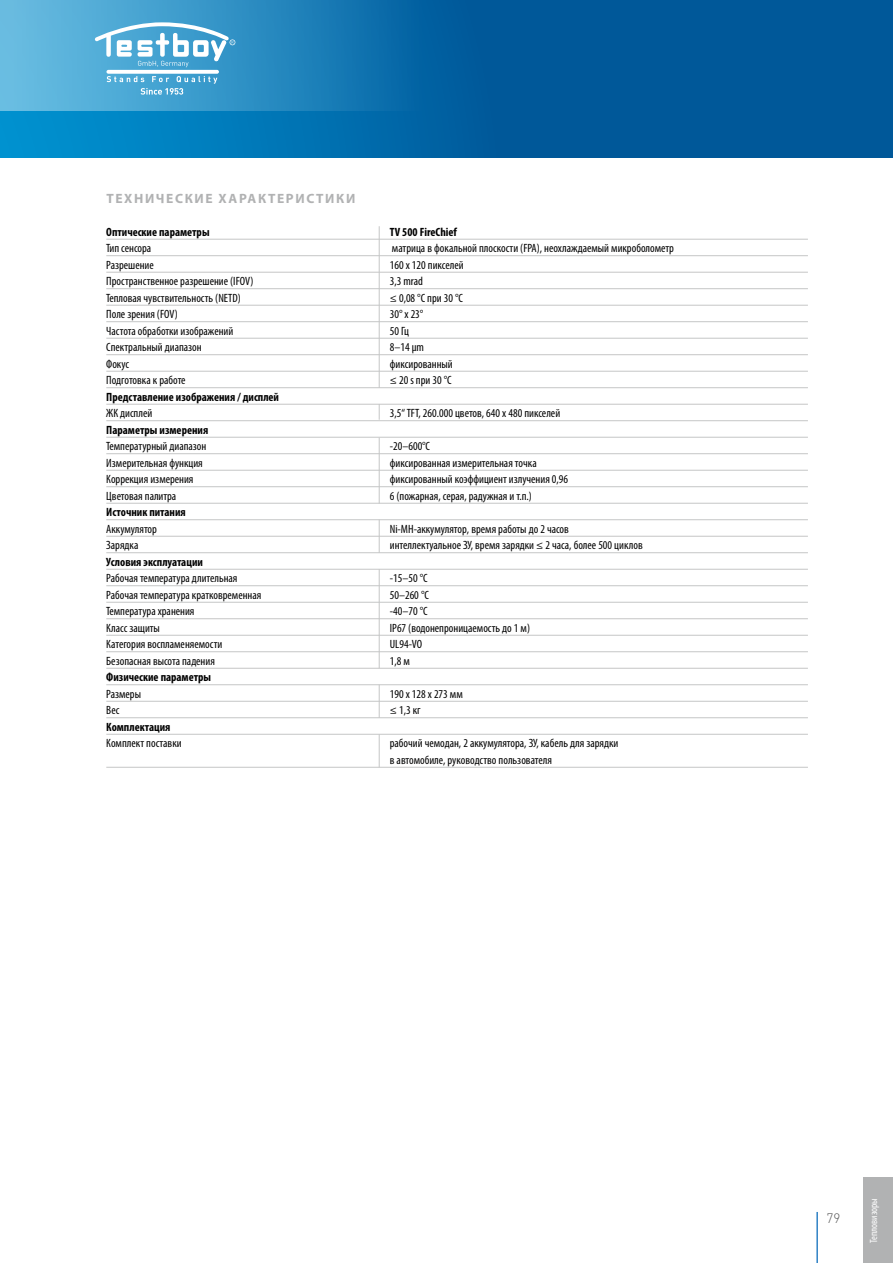
<style>
.page{position:relative;width:893px;height:1263px;background:#fff}
.page>*{position:absolute;margin:0;border:0;box-sizing:border-box;transform-origin:0 0}
.t1{font:700 13.5px "Myriad Pro";letter-spacing:.12em;color:#b1b2b3}
.t2{font:300 13.5px "DIN";color:#565656}
.t3{font:condensed 12px/16.5px "Myriad Pro";color:#000}
.t4{font:700 condensed 12px "Myriad Pro";color:#000}
.t5{font:condensed 10.5px "Myriad Pro";color:#fff}
</style>
<div class="page">
<svg style="left:0;top:0;width:893px;height:157px;background:#0060a0"></svg>
<div style="left:0;top:0;width:425px;height:111px;background:linear-gradient(to right,#6cc3e6,#0066a7)"></div>
<svg style="left:106px;top:70px;width:113px;height:4px"></svg>
<svg style="left:107px;top:76px;width:110px;height:19px;background:#5baed6"></svg>
<svg style="left:95px;top:22px;width:140px;height:45px"></svg>
<hr style="left:816px;top:1212px;width:2px;height:51px;background:#3082c5">
<div style="left:863px;top:1178px;width:30px;height:85px;background:#b1b2b3"></div>
<hr style="left:106px;top:239px;width:702px;height:1px;background:#c5c6c6">
<hr style="left:106px;top:255px;width:702px;height:1px;background:#c5c6c6">
<hr style="left:106px;top:272px;width:702px;height:1px;background:#c5c6c6">
<hr style="left:106px;top:288px;width:702px;height:1px;background:#c5c6c6">
<hr style="left:106px;top:305px;width:702px;height:1px;background:#c5c6c6">
<hr style="left:106px;top:321px;width:702px;height:1px;background:#c5c6c6">
<hr style="left:106px;top:338px;width:702px;height:1px;background:#c5c6c6">
<hr style="left:106px;top:354px;width:702px;height:1px;background:#c5c6c6">
<hr style="left:106px;top:371px;width:702px;height:1px;background:#c5c6c6">
<hr style="left:106px;top:387px;width:702px;height:1px;background:#c5c6c6">
<hr style="left:106px;top:404px;width:702px;height:1px;background:#c5c6c6">
<hr style="left:106px;top:420px;width:702px;height:1px;background:#c5c6c6">
<hr style="left:106px;top:437px;width:702px;height:1px;background:#c5c6c6">
<hr style="left:106px;top:453px;width:702px;height:1px;background:#c5c6c6">
<hr style="left:106px;top:470px;width:702px;height:1px;background:#c5c6c6">
<hr style="left:106px;top:486px;width:702px;height:1px;background:#c5c6c6">
<hr style="left:106px;top:503px;width:702px;height:1px;background:#c5c6c6">
<hr style="left:106px;top:519px;width:702px;height:1px;background:#c5c6c6">
<hr style="left:106px;top:536px;width:702px;height:1px;background:#c5c6c6">
<hr style="left:106px;top:552px;width:702px;height:1px;background:#c5c6c6">
<hr style="left:106px;top:569px;width:702px;height:1px;background:#c5c6c6">
<hr style="left:106px;top:585px;width:702px;height:1px;background:#c5c6c6">
<hr style="left:106px;top:602px;width:702px;height:1px;background:#c5c6c6">
<hr style="left:106px;top:618px;width:702px;height:1px;background:#c5c6c6">
<hr style="left:106px;top:635px;width:702px;height:1px;background:#c5c6c6">
<hr style="left:106px;top:651px;width:702px;height:1px;background:#c5c6c6">
<hr style="left:106px;top:668px;width:702px;height:1px;background:#c5c6c6">
<hr style="left:106px;top:684px;width:702px;height:1px;background:#c5c6c6">
<hr style="left:106px;top:701px;width:702px;height:1px;background:#c5c6c6">
<hr style="left:106px;top:717px;width:702px;height:1px;background:#c5c6c6">
<hr style="left:106px;top:734px;width:702px;height:1px;background:#c5c6c6">
<hr style="left:106px;top:767px;width:702px;height:1px;background:#c5c6c6">
<hr style="left:379px;top:226px;width:1px;height:162px;background:#c5c6c6">
<svg style="left:379px;top:405px;width:1px;height:15px"></svg>
<hr style="left:379px;top:438px;width:1px;height:65px;background:#c5c6c6">
<hr style="left:379px;top:520px;width:1px;height:33px;background:#c5c6c6">
<hr style="left:379px;top:569px;width:1px;height:99px;background:#c5c6c6">
<hr style="left:379px;top:685px;width:1px;height:33px;background:#c5c6c6">
<hr style="left:379px;top:734px;width:1px;height:33px;background:#c5c6c6">
<p class="t1" style="left:106px;top:190px;width:133px">Технические хара</p>
<p class="t1" style="left:258px;top:190px;width:97px">ктеристи ки</p>
<p class="t4" style="left:106px;top:225px;width:105px">Оптические параметры</p>
<p class="t4" style="left:390px;top:225px;width:69px">TV 500 FireChief</p>
<p class="t3" style="left:106px;top:240px;width:47px">Тип сенсора</p>
<p class="t3" style="left:392px;top:240px;width:284px">матрица в фокальной плоскости (FPA), неохлаждаемый микроболометр</p>
<p class="t3" style="left:106px;top:257px;width:49px">Разрешение</p>
<p class="t3" style="left:390px;top:257px;width:75px">160 x 120 пикселей</p>
<p class="t3" style="left:106px;top:273px;width:149px">Пространственное разрешение (IFOV)</p>
<p class="t3" style="left:390px;top:273px;width:35px">3,3 mrad</p>
<p class="t3" style="left:106px;top:290px;width:136px">Тепловая чувствительность (NETD)</p>
<p class="t3" style="left:390px;top:290px;width:75px">≤ 0,08 °C при 30 °C</p>
<p class="t3" style="left:106px;top:306px;width:73px">Поле зрения (FOV)</p>
<p class="t3" style="left:390px;top:306px;width:35px">30° x 23°</p>
<p class="t3" style="left:106px;top:323px;width:129px">Частота обработки изображений</p>
<p class="t3" style="left:390px;top:323px;width:21px">50 Гц</p>
<p class="t3" style="left:106px;top:339px;width:97px">Спектральный диапазон</p>
<p class="t3" style="left:390px;top:339px;width:36px">8–14 µm</p>
<p class="t3" style="left:106px;top:356px;width:24px">Фокус</p>
<p class="t3" style="left:390px;top:356px;width:64px">фиксированный</p>
<p class="t3" style="left:106px;top:372px;width:81px">Подготовка к работе</p>
<p class="t3" style="left:390px;top:372px;width:63px">≤ 20 s при 30 °C</p>
<p class="t4" style="left:106px;top:390px;width:174px">Представление изображения / дисплей</p>
<p class="t3" style="left:106px;top:405px;width:47px">ЖК дисплей</p>
<p class="t3" style="left:390px;top:405px;width:172px">3,5“ TFT, 260.000 цветов, 640 x 480 пикселей</p>
<p class="t4" style="left:106px;top:423px;width:103px">Параметры измерения</p>
<p class="t3" style="left:106px;top:438px;width:102px">Температурный диапазон</p>
<p class="t3" style="left:390px;top:438px;width:42px">-20–600°C</p>
<p class="t3" style="left:106px;top:455px;width:98px">Измерительная функция</p>
<p class="t3" style="left:390px;top:455px;width:148px">фиксированная измерительная точка</p>
<p class="t3" style="left:106px;top:471px;width:89px">Коррекция измерения</p>
<p class="t3" style="left:390px;top:471px;width:180px">фиксированный коэффициент излучения 0,96</p>
<p class="t3" style="left:106px;top:488px;width:72px">Цветовая палитра</p>
<p class="t3" style="left:390px;top:488px;width:144px">6 (пожарная, серая, радужная и т.п.)</p>
<p class="t4" style="left:106px;top:505px;width:81px">Источник питания</p>
<p class="t3" style="left:106px;top:521px;width:52px">Аккумулятор</p>
<p class="t3" style="left:390px;top:521px;width:181px">Ni-MH-аккумулятор, время работы до 2 часов</p>
<p class="t3" style="left:106px;top:537px;width:34px">Зарядка</p>
<p class="t3" style="left:390px;top:537px;width:254px">интеллектуальное ЗУ, время зарядки ≤ 2 часа, более 500 циклов</p>
<p class="t4" style="left:106px;top:555px;width:98px">Условия эксплуатации</p>
<p class="t3" style="left:106px;top:570px;width:133px">Рабочая температура длительная</p>
<p class="t3" style="left:390px;top:570px;width:39px">-15–50 °C</p>
<p class="t3" style="left:106px;top:587px;width:157px">Рабочая температура кратковременная</p>
<p class="t3" style="left:390px;top:587px;width:41px">50–260 °C</p>
<p class="t3" style="left:106px;top:603px;width:90px">Температура хранения</p>
<p class="t3" style="left:390px;top:603px;width:39px">-40–70 °C</p>
<p class="t3" style="left:106px;top:620px;width:55px">Класс защиты</p>
<p class="t3" style="left:390px;top:620px;width:142px">IP67 (водонепроницаемость до 1 м)</p>
<p class="t3" style="left:106px;top:636px;width:117px">Категория воспламеняемости</p>
<p class="t3" style="left:390px;top:636px;width:34px">UL94-VO</p>
<p class="t3" style="left:106px;top:653px;width:110px">Безопасная высота падения</p>
<p class="t3" style="left:390px;top:653px;width:22px">1,8 м</p>
<p class="t4" style="left:106px;top:670px;width:106px">Физические параметры</p>
<p class="t3" style="left:106px;top:686px;width:36px">Размеры</p>
<p class="t3" style="left:390px;top:686px;width:75px">190 x 128 x 273 мм</p>
<p class="t3" style="left:106px;top:702px;width:15px">Вес</p>
<p class="t3" style="left:390px;top:702px;width:32px">≤ 1,3 кг</p>
<p class="t4" style="left:106px;top:720px;width:66px">Комплектация</p>
<p class="t3" style="left:106px;top:735px;width:77px">Комплект поставки</p>
<p class="t3" style="left:390px;top:735px;width:230px">рабочий чемодан, 2 аккумулятора, ЗУ, кабель для зарядки в автомобиле, руководство пользователя</p>
<p class="t2" style="left:826px;top:1210px;width:15px">79</p>
<p class="t5" style="left:868px;top:1243px;width:46px;rotate:-90deg">Тепловизоры</p>
</div>
